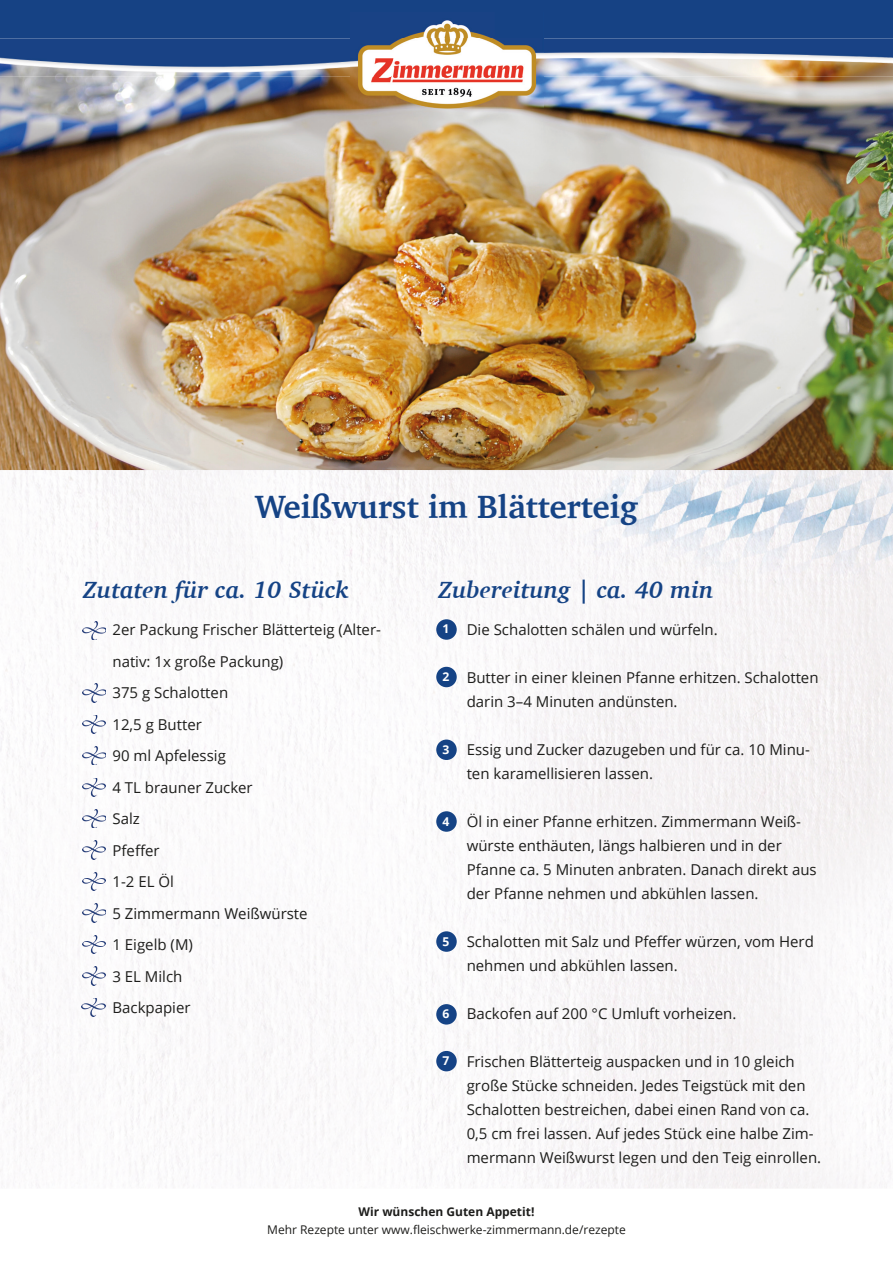
<style>
.page{position:relative;width:893px;height:1263px;background:#fff}
.page>*{position:absolute;margin:0;border:0;box-sizing:border-box;transform-origin:0 0}
.t1{font:700 33px "Charter";color:#154385}
.t2{font:italic 700 24px "Charter";color:#154385}
.t3{font:15px/31.5px "Open Sans";color:#1d1d1b}
.t4{font:700 12.15px "Open Sans";color:#fff}
.t5{font:12px "Open Sans";color:#1d1d1b}
.t6{font:700 12px "Open Sans";color:#1d1d1b}
</style>
<div class="page">
<img style="left:0;top:0;width:893px;height:1188px">
<img style="left:0;top:38px;width:893px;height:39px">
<img style="left:351px;top:13px;width:193px;height:95px">
<div style="left:436px;top:619px;width:21px;height:21px;background:#154385;border-radius:50%"></div>
<div style="left:436px;top:667px;width:21px;height:20px;background:#154385;border-radius:50%"></div>
<img style="left:83px;top:747px;width:23px;height:18px">
<img style="left:83px;top:684px;width:23px;height:18px">
<img style="left:83px;top:621px;width:23px;height:19px">
<img style="left:83px;top:904px;width:23px;height:18px">
<img style="left:82px;top:715px;width:23px;height:18px">
<img style="left:82px;top:778px;width:23px;height:18px">
<img style="left:83px;top:809px;width:23px;height:19px">
<img style="left:82px;top:841px;width:23px;height:18px">
<img style="left:82px;top:998px;width:23px;height:18px">
<div style="left:436px;top:739px;width:21px;height:21px;background:#154385;border-radius:50%"></div>
<div style="left:436px;top:811px;width:21px;height:21px;background:#154385;border-radius:50%"></div>
<img style="left:82px;top:935px;width:23px;height:18px">
<img style="left:82px;top:872px;width:23px;height:19px">
<img style="left:82px;top:967px;width:23px;height:18px">
<div style="left:436px;top:931px;width:21px;height:21px;background:#154385;border-radius:50%"></div>
<div style="left:436px;top:1004px;width:21px;height:20px;background:#154385;border-radius:50%"></div>
<div style="left:436px;top:1051px;width:21px;height:20px;background:#154385;border-radius:50%"></div>
<h1 class="t1" style="left:255px;top:478px;width:385px">Weißwurst im Blätterteig</h1>
<h2 class="t2" style="left:83px;top:570px;width:267px">Zutaten für ca. 10 Stück</h2>
<p class="t3" style="left:112px;top:613px;width:270px">2er Packung Frischer Blätterteig (Alter&shy;nativ: 1x große Packung)<br>375 g Schalotten<br>12,5 g Butter<br>90 ml Apfelessig<br>4 TL brauner Zucker<br>Salz<br>Pfeffer<br>1-2 EL Öl<br>5 Zimmermann Weißwürste<br>1 Eigelb (M)<br>3 EL Milch<br>Backpapier</p>
<h2 class="t2" style="left:438px;top:569px;width:276px">Zubereitung | ca. 40 min</h2>
<p class="t4" style="left:443px;top:620px;width:8px">1</p>
<p class="t4" style="left:443px;top:668px;width:8px">2</p>
<p class="t3" style="left:467px;top:613px;width:253px">Die Schalotten schälen und würfeln.</p>
<p class="t3" style="left:467px;top:665px;width:353px;line-height:24px">Butter in einer kleinen Pfanne erhitzen. Schalotten darin 3–4 Minuten andünsten.</p>
<p class="t3" style="left:467px;top:737px;width:345px;line-height:24px">Essig und Zucker dazugeben und für ca. 10 Minu&shy;ten karamellisieren lassen.</p>
<p class="t3" style="left:467px;top:809px;width:352px;line-height:24px">Öl in einer Pfanne erhitzen. Zimmermann Weiß&shy;würste enthäuten, längs halbieren und in der Pfanne ca. 5 Minuten anbraten. Danach direkt aus der Pfanne nehmen und abkühlen lassen.</p>
<p class="t3" style="left:467px;top:929px;width:349px;line-height:24px">Schalotten mit Salz und Pfeffer würzen, vom Herd nehmen und abkühlen lassen.</p>
<p class="t3" style="left:467px;top:997px;width:271px">Backofen auf 200 °C Umluft vorheizen.</p>
<p class="t3" style="left:467px;top:1049px;width:356px;line-height:24px">Frischen Blätterteig auspacken und in 10 gleich große Stücke schneiden. Jedes Teigstück mit den Schalotten bestreichen, dabei einen Rand von ca.<br>0,5 cm frei lassen. Auf jedes Stück eine halbe Zim&shy;mermann Weißwurst legen und den Teig einrollen.</p>
<p class="t4" style="left:443px;top:741px;width:8px">3</p>
<p class="t4" style="left:443px;top:813px;width:8px">4</p>
<p class="t4" style="left:443px;top:933px;width:8px">5</p>
<p class="t4" style="left:443px;top:1005px;width:8px">6</p>
<p class="t4" style="left:443px;top:1052px;width:8px">7</p>
<p class="t6" style="left:358px;top:1203px;width:177px">Wir wünschen Guten Appetit!</p>
<p class="t5" style="left:267px;top:1221px;width:360px">Mehr Rezepte unter www.fleischwerke-zimmermann.de/rezepte</p>
</div>
